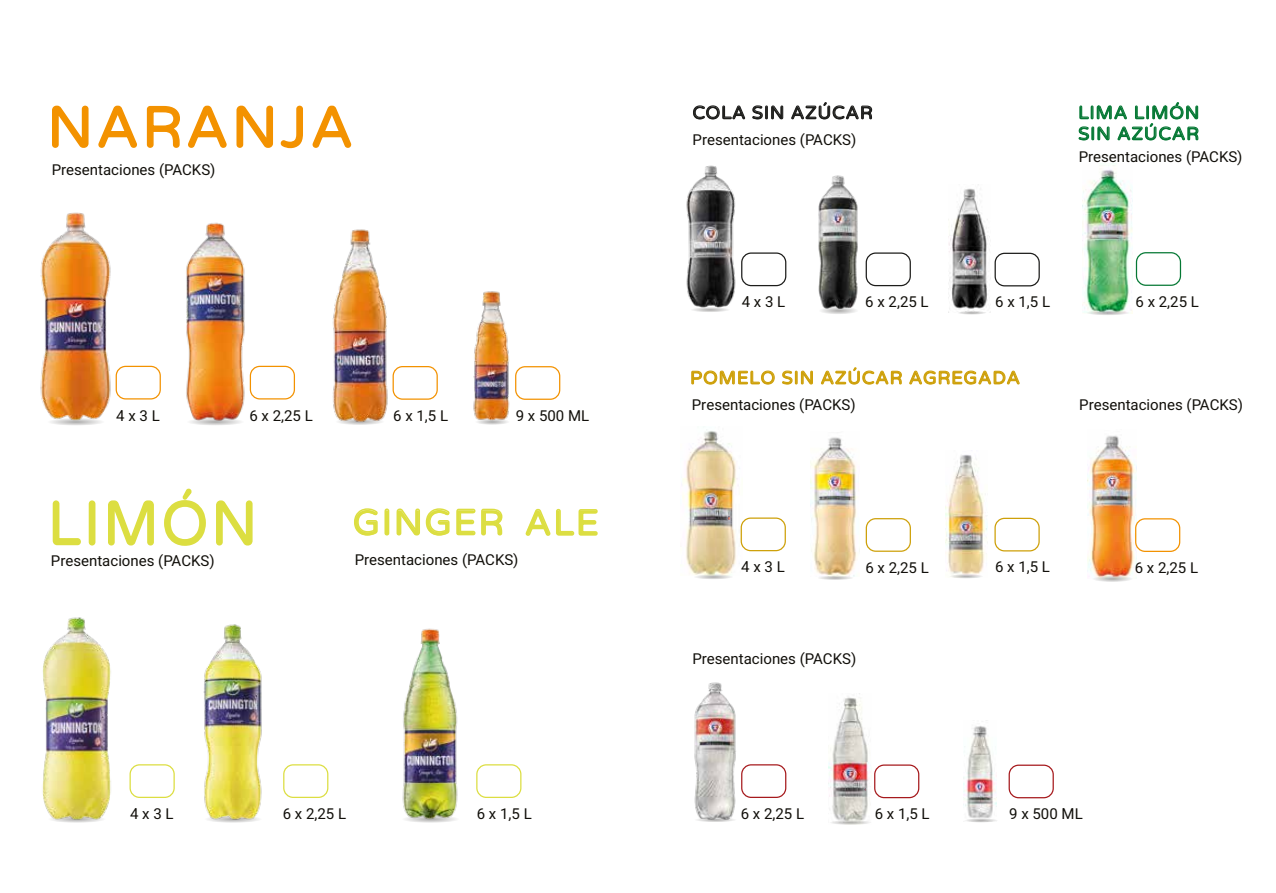
<style>
.page{position:relative;width:1276px;height:893px;background:#fff}
.page>*{position:absolute;margin:0;border:0;box-sizing:border-box;transform-origin:0 0}
.t1{font:61.65px "Varela Round";letter-spacing:.05em;color:#dcde41;scale:.93 1}
.t2{font:57.45px "Varela Round";letter-spacing:.05em;color:#f39200}
.t3{font:36px "Varela Round";letter-spacing:.05em;color:#dcde41}
.t4{font:18px "Varela Round";letter-spacing:.05em;color:#cea009}
.t5{font:18px/21px "Varela Round";letter-spacing:.05em;color:#057834}
.t6{font:18px "Varela Round";letter-spacing:.05em;color:#1d1d1b}
.t7{font:15px "Heebo";color:#12100b}
</style>
<div class="page">
<img style="left:1087px;top:435px;width:49px;height:142px">
<img style="left:682px;top:429px;width:61px;height:146px">
<img style="left:828px;top:697px;width:42px;height:123px">
<svg style="left:52px;top:500px;width:29px;height:46px"></svg>
<svg style="left:88px;top:500px;width:8px;height:46px"></svg>
<svg style="left:108px;top:500px;width:46px;height:46px"></svg>
<svg style="left:164px;top:488px;width:42px;height:58px"></svg>
<svg style="left:216px;top:500px;width:37px;height:46px"></svg>
<svg style="left:354px;top:508px;width:149px;height:28px"></svg>
<svg style="left:693px;top:105px;width:91px;height:15px"></svg>
<svg style="left:791px;top:102px;width:82px;height:18px"></svg>
<svg style="left:687px;top:307px;width:45px;height:5px"></svg>
<svg style="left:52px;top:105px;width:37px;height:43px"></svg>
<svg style="left:98px;top:105px;width:39px;height:43px"></svg>
<svg style="left:146px;top:105px;width:34px;height:43px"></svg>
<svg style="left:188px;top:105px;width:39px;height:43px"></svg>
<svg style="left:236px;top:105px;width:67px;height:44px"></svg>
<svg style="left:312px;top:105px;width:40px;height:43px"></svg>
<svg style="left:691px;top:370px;width:84px;height:15px"></svg>
<svg style="left:782px;top:370px;width:31px;height:15px"></svg>
<svg style="left:821px;top:367px;width:81px;height:18px"></svg>
<svg style="left:909px;top:370px;width:111px;height:15px"></svg>
<svg style="left:691px;top:574px;width:44px;height:5px"></svg>
<svg style="left:1078px;top:102px;width:121px;height:39px"></svg>
<div style="left:741px;top:764px;width:45px;height:34px;border:1px solid #a61a1d;border-radius:9px"></div>
<div style="left:874px;top:764px;width:45px;height:34px;border:1px solid #a61a1d;border-radius:9px"></div>
<div style="left:1008px;top:765px;width:46px;height:33px;border:1px solid #a61a1d;border-radius:9px"></div>
<div style="left:183px;top:417px;width:64px;height:8px;background:#e1e1e1;border-radius:50%"></div>
<div style="left:472px;top:418px;width:39px;height:7px;background:#f4f3f3;border-radius:50%"></div>
<div style="left:116px;top:366px;width:45px;height:33px;border:1px solid #f39200;border-radius:9px"></div>
<div style="left:250px;top:366px;width:45px;height:33px;border:1px solid #f39200;border-radius:9px"></div>
<div style="left:129px;top:764px;width:46px;height:34px;border:1px solid #dcde41;border-radius:9px"></div>
<div style="left:476px;top:764px;width:45px;height:34px;border:1px solid #dcde41;border-radius:9px"></div>
<div style="left:283px;top:764px;width:45px;height:34px;border:1px solid #dcde41;border-radius:9px"></div>
<div style="left:392px;top:366px;width:46px;height:34px;border:1px solid #f39200;border-radius:9px"></div>
<div style="left:741px;top:252px;width:45px;height:34px;border:1px solid #1d1d1b;border-radius:9px"></div>
<div style="left:865px;top:252px;width:46px;height:34px;border:1px solid #1d1d1b;border-radius:9px"></div>
<div style="left:994px;top:253px;width:45px;height:33px;border:1px solid #1d1d1b;border-radius:9px"></div>
<div style="left:740px;top:517px;width:46px;height:34px;border:1px solid #cea009;border-radius:9px"></div>
<div style="left:865px;top:518px;width:46px;height:34px;border:1px solid #cea009;border-radius:9px"></div>
<div style="left:1135px;top:518px;width:45px;height:34px;border:1px solid #f39200;border-radius:9px"></div>
<div style="left:1136px;top:252px;width:45px;height:34px;border:1px solid #057834;border-radius:9px"></div>
<div style="left:994px;top:518px;width:45px;height:33px;border:1px solid #cea009;border-radius:9px"></div>
<div style="left:515px;top:366px;width:45px;height:34px;border:1px solid #f39200;border-radius:9px"></div>
<svg style="left:525px;top:508px;width:73px;height:28px"></svg>
<svg style="left:816px;top:306px;width:44px;height:8px"></svg>
<svg style="left:826px;top:819px;width:47px;height:6px"></svg>
<img style="left:40px;top:212px;width:81px;height:213px">
<img style="left:183px;top:222px;width:67px;height:202px">
<img style="left:332px;top:229px;width:61px;height:196px">
<img style="left:472px;top:291px;width:39px;height:133px">
<img style="left:42px;top:617px;width:69px;height:206px">
<img style="left:203px;top:624px;width:59px;height:199px">
<img style="left:686px;top:165px;width:56px;height:144px">
<img style="left:816px;top:175px;width:44px;height:135px">
<img style="left:694px;top:682px;width:42px;height:140px">
<img style="left:402px;top:628px;width:56px;height:195px">
<img style="left:948px;top:188px;width:43px;height:124px">
<img style="left:1082px;top:163px;width:50px;height:151px">
<svg style="left:954px;top:310px;width:34px;height:5px"></svg>
<svg style="left:1083px;top:309px;width:48px;height:6px"></svg>
<img style="left:811px;top:437px;width:46px;height:139px">
<img style="left:945px;top:454px;width:42px;height:120px">
<svg style="left:814px;top:575px;width:41px;height:5px"></svg>
<svg style="left:946px;top:573px;width:39px;height:5px"></svg>
<svg style="left:1089px;top:575px;width:46px;height:7px"></svg>
<img style="left:963px;top:726px;width:33px;height:96px">
<svg style="left:961px;top:818px;width:38px;height:4px"></svg>
<svg style="left:727px;top:516px;width:3px;height:4px"></svg>
<h2 class="t2" style="left:47px;top:88px;width:308px">NARANJA</h2>
<p class="t7" style="left:52px;top:160px;width:165px">Presentaciones (PACKS)</p>
<p class="t7" style="left:116px;top:405px;width:45px">4 x 3 L</p>
<p class="t7" style="left:249px;top:405px;width:65px">6 x 2,25 L</p>
<p class="t7" style="left:393px;top:405px;width:56px">6 x 1,5 L</p>
<p class="t7" style="left:516px;top:405px;width:75px">9 x 500 ML</p>
<h1 class="t1" style="left:48px;top:481px;width:227px">LIMÓN</h1>
<p class="t7" style="left:51px;top:551px;width:165px">Presentaciones (PACKS)</p>
<h3 class="t3" style="left:353px;top:498px;width:153px">GINGER</h3>
<p class="t7" style="left:355px;top:549px;width:165px">Presentaciones (PACKS)</p>
<h3 class="t3" style="left:524px;top:498px;width:76px">ALE</h3>
<p class="t7" style="left:130px;top:803px;width:45px">4 x 3 L</p>
<p class="t7" style="left:283px;top:803px;width:65px">6 x 2,25 L</p>
<p class="t7" style="left:477px;top:803px;width:56px">6 x 1,5 L</p>
<p class="t6" style="left:692px;top:100px;width:182px">COLA SIN AZÚCAR</p>
<p class="t7" style="left:692px;top:129px;width:165px">Presentaciones (PACKS)</p>
<p class="t5" style="left:1078px;top:102px;width:123px">LIMA LIMÓN<br>SIN AZÚCAR</p>
<p class="t7" style="left:1078px;top:146px;width:165px">Presentaciones (PACKS)</p>
<p class="t7" style="left:742px;top:292px;width:45px">4 x 3 L</p>
<p class="t7" style="left:865px;top:292px;width:65px">6 x 2,25 L</p>
<p class="t7" style="left:995px;top:292px;width:56px">6 x 1,5 L</p>
<p class="t4" style="left:690px;top:365px;width:331px">POMELO SIN AZÚCAR AGREGADA</p>
<p class="t7" style="left:692px;top:395px;width:165px">Presentaciones (PACKS)</p>
<p class="t7" style="left:1135px;top:291px;width:65px">6 x 2,25 L</p>
<p class="t7" style="left:1079px;top:395px;width:165px">Presentaciones (PACKS)</p>
<p class="t7" style="left:741px;top:557px;width:45px">4 x 3 L</p>
<p class="t7" style="left:865px;top:557px;width:65px">6 x 2,25 L</p>
<p class="t7" style="left:1134px;top:557px;width:65px">6 x 2,25 L</p>
<p class="t7" style="left:995px;top:557px;width:56px">6 x 1,5 L</p>
<p class="t7" style="left:692px;top:648px;width:165px">Presentaciones (PACKS)</p>
<p class="t7" style="left:741px;top:803px;width:65px">6 x 2,25 L</p>
<p class="t7" style="left:874px;top:803px;width:56px">6 x 1,5 L</p>
<p class="t7" style="left:1009px;top:803px;width:75px">9 x 500 ML</p>
</div>
